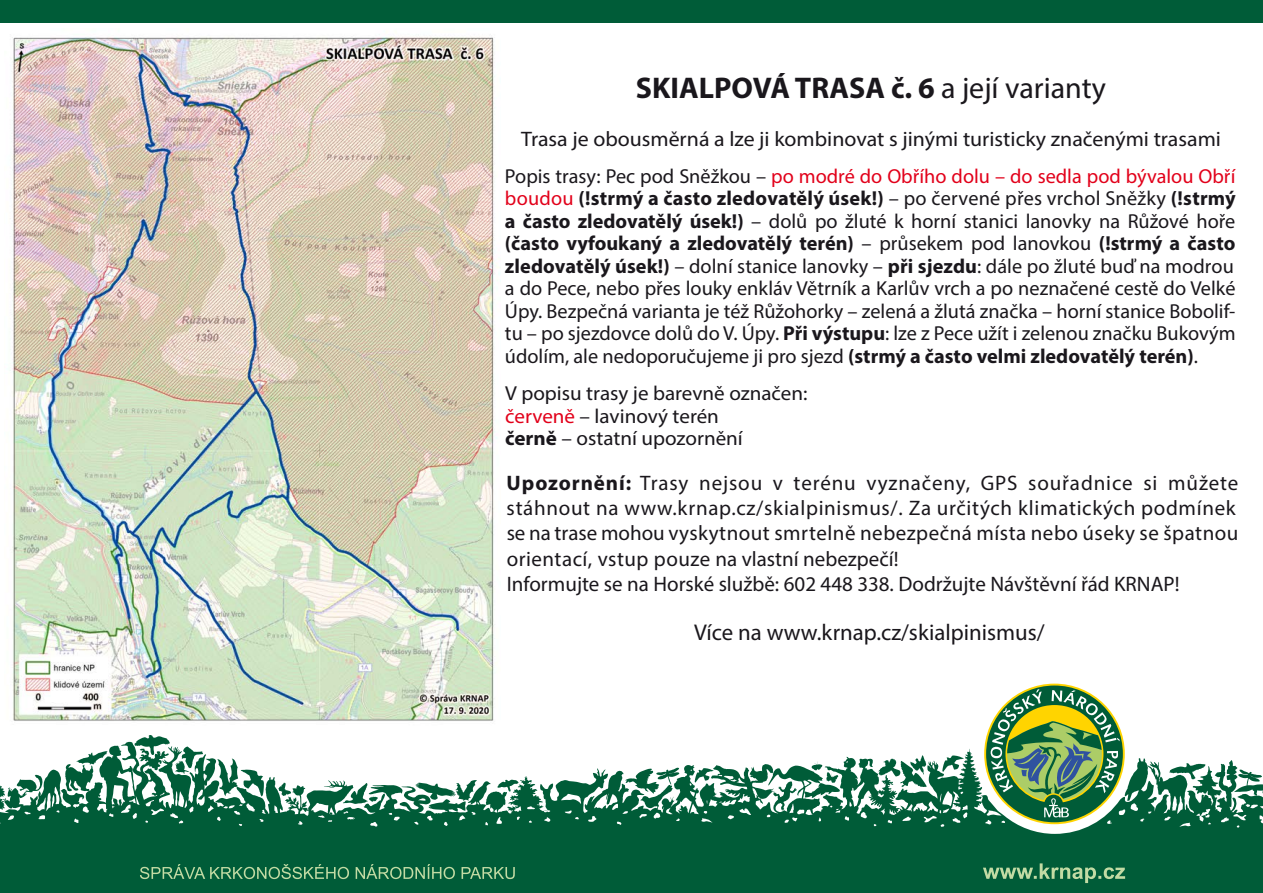
<style>
.page{position:relative;width:1263px;height:893px;background:#fff}
.page>*{position:absolute;margin:0;border:0;box-sizing:border-box;transform-origin:0 0}
.t1{font:700 30px "Myriad Pro";color:#1a171c}
.t2{font:22.8px "Myriad Pro";color:#1a171c}
.t3{font:21px/25.2px "Myriad Pro";letter-spacing:.025em;color:#1a171c}
.t4{font:21px "Myriad Pro";color:#1a171c;scale:1.04 1}
.t5{font:20.25px/22.5px "Myriad Pro";color:#1a171c;text-align:justify}
.t6{font:20.25px/22.5px "Myriad Pro";color:#1a171c;scale:1.04 1}
.s1{font-weight:400}
.s2{color:#e2001a}
.s3{font-weight:700}
</style>
<div class="page">
<div style="left:0;top:0;width:1263px;height:22px;background:#005c38"></div>
<svg style="left:0;top:735px;width:1263px;height:158px;fill:#005c38"></svg>
<svg style="left:983px;top:863px;width:142px;height:20px;background:#398157"></svg>
<svg style="left:140px;top:864px;width:375px;height:15px;background:#337d54"></svg>
<svg style="left:986px;top:685px;width:137px;height:137px"></svg>
<img style="left:10px;top:35px;width:490px;height:686px">
<h1 class="t1" style="left:636px;top:68px;width:472px">SKIALPOVÁ TRASA č. 6 <span class="s1">a její varianty</span></h1>
<p class="t4" style="left:521px;top:126px;width:674px">Trasa je obousměrná a lze ji kombinovat s jinými turisticky značenými trasami</p>
<p class="t5" style="left:505px;top:165px;width:732px">Popis trasy: Pec pod Sněžkou – <span class="s2">po modré do Obřího dolu – do sedla pod bývalou Obří boudou</span> <span class="s3">(!strmý a často zledovatělý úsek!)</span> – po červené přes vrchol Sněžky <span class="s3">(!strmý a často zledovatělý úsek!)</span> – dolů po žluté k horní stanici lanovky na Růžové hoře <span class="s3">(často vyfoukaný a zledovatělý terén)</span> – průsekem pod lanovkou <span class="s3">(!strmý a často zledovatělý úsek!)</span> – dolní stanice lanovky – <span class="s3">při sjezdu</span>: dále po žluté buď na modrou a do Pece, nebo přes louky enkláv Větrník a Karlův vrch a po neznačené cestě do Velké Úpy. Bezpečná varianta je též Růžohorky – zelená a žlutá značka – horní stanice Bobolif&shy;tu – po sjezdovce dolů do V. Úpy. <span class="s3">Při výstupu</span>: lze z Pece užít i zelenou značku Bukovým údolím, ale nedoporučujeme ji pro sjezd <span class="s3">(strmý a často velmi zledovatělý terén)</span>.</p>
<p class="t6" style="left:505px;top:382px;width:292px">V popisu trasy je barevně označen: <span class="s2">červeně</span> – lavinový terén<br><span class="s3">černě</span> – ostatní upozornění</p>
<p class="t3" style="left:507px;top:470px;width:733px"><span class="s3">Upozornění:</span> Trasy nejsou v terénu vyznačeny, GPS souřadnice si můžete stáhnout na www.krnap.cz/skialpinismus/. Za určitých klimatických podmínek se na trase mohou vyskytnout smrtelně nebezpečná místa nebo úseky se špatnou orientací, vstup pouze na vlastní nebezpečí!<br>Informujte se na Horské službě: 602 448 338. Dodržujte Návštěvní řád KRNAP!</p>
<p class="t2" style="left:694px;top:618px;width:352px">Více na www.krnap.cz/skialpinismus/</p>
</div>
